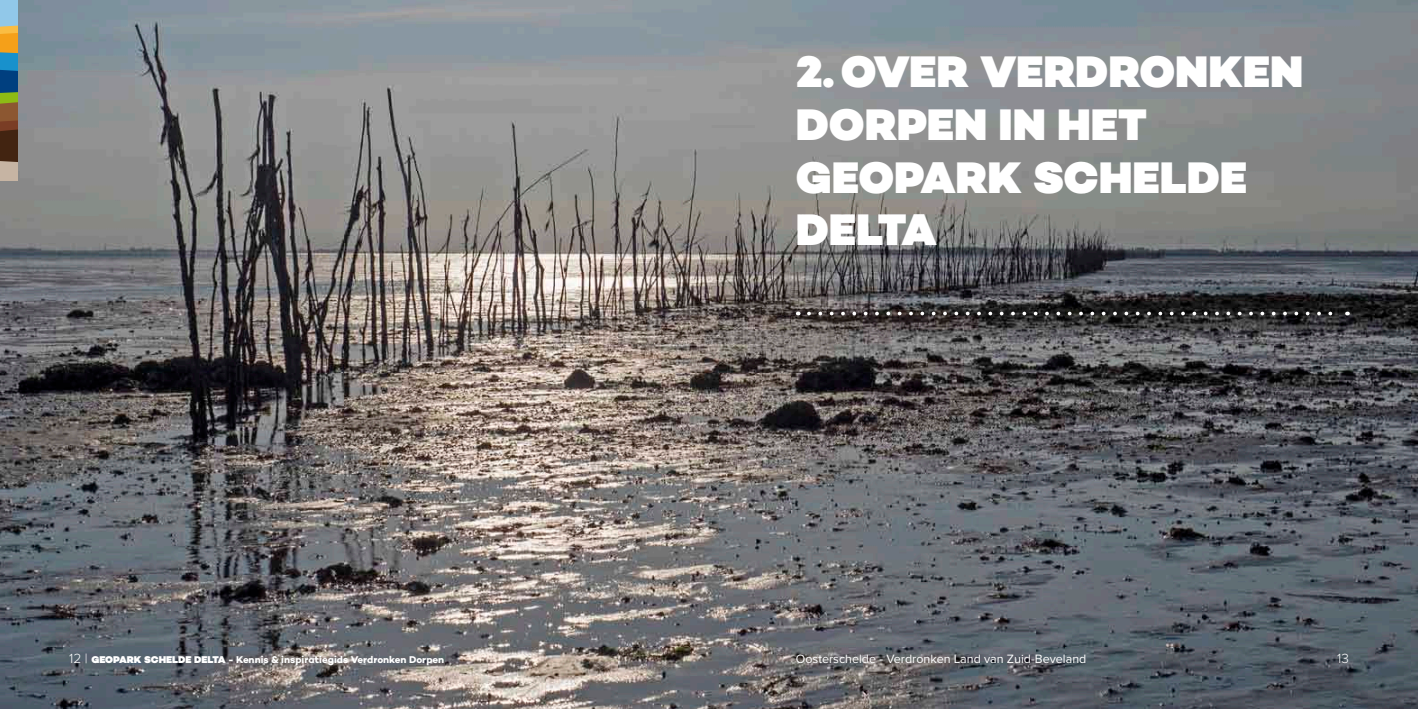
<style>
.page{position:relative;width:1418px;height:709px;background:#fff}
.page>*{position:absolute;margin:0;border:0;box-sizing:border-box;transform-origin:0 0}
.t1{font:900 45px/52.5px "Campton";letter-spacing:.065em;color:#fff}
.t2{font:300 13.75px "Proxima Nova A";color:#fff}
.t3{font:12.5px "Proxima Nova";color:#fff}
.t4{font:700 10px "Campton";color:#fff}
.s1{font-family:"Proxima Nova A";font-weight:300;font-size:13.75px}
.s2{font-weight:900}
</style>
<div class="page">
<img style="left:0;top:0;width:1417px;height:709px">
<svg style="left:809px;top:312px;width:538px;height:3px"></svg>
<svg style="left:0;top:0;width:18px;height:180px"></svg>
<h1 class="t1" style="left:795px;top:46px;width:509px">2. OVER VERDRONKEN<br>DORPEN IN HET<br>GEOPARK SCHELDE<br>DELTA</h1>
<p class="t4" style="left:69px;top:653px;width:377px"><span class="s1">12 |</span> <span class="s2">GEOPARK SCHELDE DELTA</span> - Kennis &amp; inspiratiegids Verdronken Dorpen</p>
<p class="t3" style="left:795px;top:652px;width:292px">Oosterschelde - Verdronken Land van Zuid-Beveland</p>
<h2 class="t2" style="left:1337px;top:651px;width:13px">13</h2>
</div>
